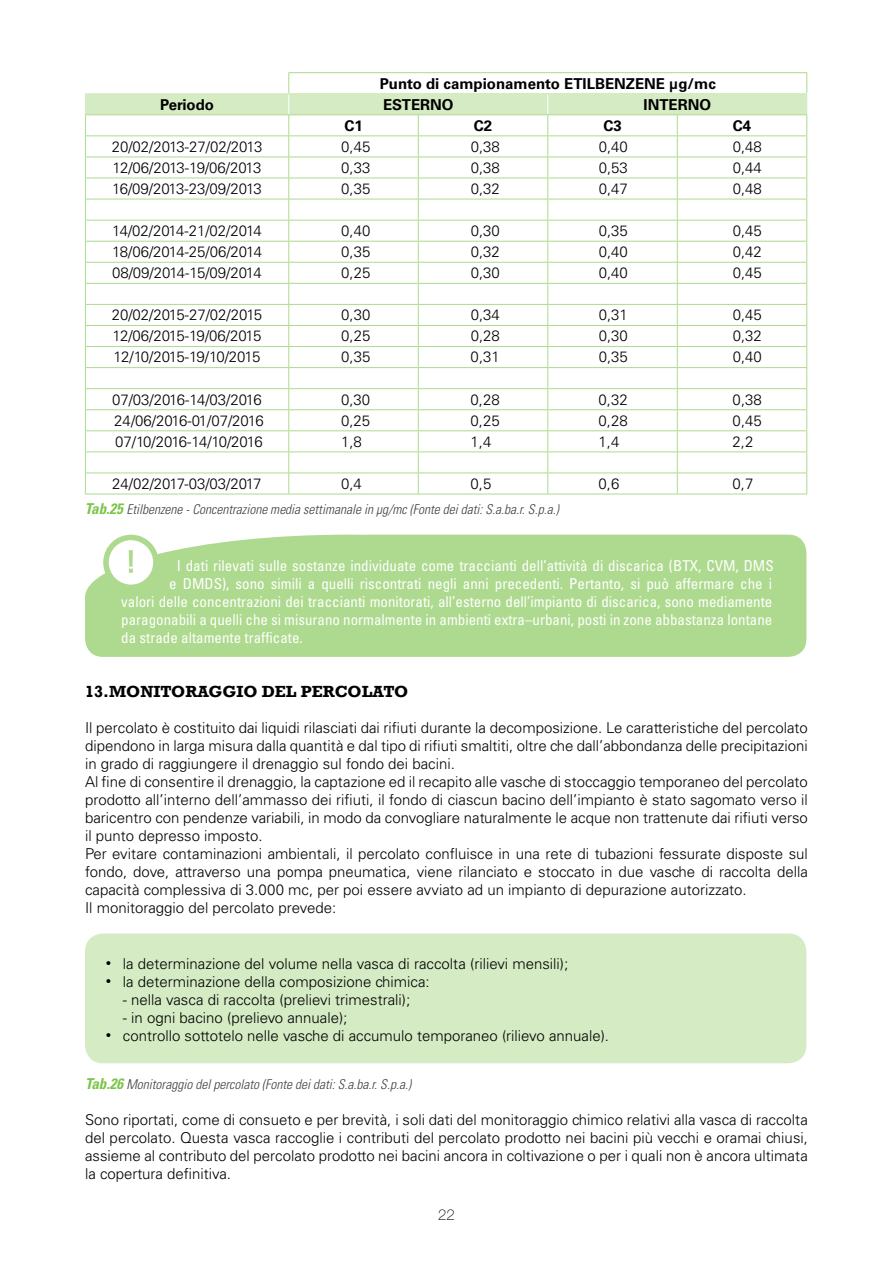
<style>
.page{position:relative;width:893px;height:1263px;background:#fff}
.page>*{position:absolute;margin:0;border:0;box-sizing:border-box;transform-origin:0 0}
.t1{font:700 16.5px "Rockwell";color:#000}
.t2{font:300 15px/18px "Univers LT Std";color:#000}
.t3{font:condensed 15px "Univers LT Std";color:#fff}
.t4{font:300 15px "Univers LT Std";letter-spacing:-.025em;color:#000}
.t5{font:300 15px "Univers LT Std";letter-spacing:-.05em;color:#000}
.t6{font:700 15px "Univers LT Std";color:#000}
.t7{font:300 15px "Univers LT Std";letter-spacing:-.02em;color:#000}
.t8{font:100 15px "Helvetica Neue LT Std";color:#000}
.t9{font:italic 300 condensed 13.5px "Univers LT Std";color:#404042}
.s1{font-weight:700;font-size:15px;color:#7bc548}
.s2{font-size:10.8px}
</style>
<div class="page">
<hr style="left:288px;top:72px;width:130px;height:1px;background:#adda8e">
<hr style="left:418px;top:72px;width:130px;height:1px;background:#adda8e">
<hr style="left:548px;top:72px;width:129px;height:1px;background:#adda8e">
<hr style="left:677px;top:72px;width:130px;height:1px;background:#adda8e">
<svg style="left:85px;top:73px;width:722px;height:421px"></svg>
<hr style="left:85px;top:494px;width:204px;height:1px;background:#adda8e">
<hr style="left:289px;top:494px;width:129px;height:1px;background:#adda8e">
<hr style="left:418px;top:494px;width:130px;height:1px;background:#adda8e">
<hr style="left:548px;top:494px;width:129px;height:1px;background:#adda8e">
<hr style="left:677px;top:494px;width:130px;height:1px;background:#adda8e">
<div style="left:85px;top:535px;width:721px;height:122px;background:#adda8e"></div>
<div style="left:85px;top:933px;width:721px;height:130px;background:#d4ebc4;border-radius:18px"></div>
<p class="t6" style="left:380px;top:75px;width:338px">Punto di campionamento ETILBENZENE μg/mc</p>
<p class="t6" style="left:160px;top:96px;width:55px">Periodo</p>
<p class="t6" style="left:383px;top:96px;width:72px">ESTERNO</p>
<p class="t6" style="left:643px;top:96px;width:69px">INTERNO</p>
<p class="t6" style="left:344px;top:117px;width:20px">C1</p>
<p class="t6" style="left:474px;top:117px;width:20px">C2</p>
<p class="t6" style="left:603px;top:117px;width:20px">C3</p>
<p class="t6" style="left:733px;top:117px;width:20px">C4</p>
<p class="t2" style="left:112px;top:137px;width:152px">20/02/2013-27/02/2013</p>
<p class="t2" style="left:341px;top:137px;width:31px">0,45</p>
<p class="t2" style="left:471px;top:137px;width:31px">0,38</p>
<p class="t2" style="left:599px;top:137px;width:31px">0,40</p>
<p class="t2" style="left:733px;top:137px;width:31px">0,48</p>
<p class="t5" style="left:113px;top:159px;width:151px">12/06/2013-19/06/2013</p>
<p class="t2" style="left:341px;top:159px;width:31px">0,33</p>
<p class="t2" style="left:471px;top:159px;width:31px">0,38</p>
<p class="t2" style="left:599px;top:159px;width:31px">0,53</p>
<p class="t2" style="left:733px;top:159px;width:31px">0,44</p>
<p class="t4" style="left:112px;top:180px;width:151px">16/09/2013-23/09/2013</p>
<p class="t2" style="left:341px;top:180px;width:31px">0,35</p>
<p class="t2" style="left:471px;top:180px;width:31px">0,32</p>
<p class="t2" style="left:599px;top:180px;width:31px">0,47</p>
<p class="t2" style="left:733px;top:180px;width:31px">0,48</p>
<p class="t4" style="left:112px;top:222px;width:151px">14/02/2014-21/02/2014</p>
<p class="t2" style="left:341px;top:222px;width:31px">0,40</p>
<p class="t2" style="left:471px;top:222px;width:31px">0,30</p>
<p class="t2" style="left:599px;top:222px;width:31px">0,35</p>
<p class="t2" style="left:733px;top:222px;width:31px">0,45</p>
<p class="t7" style="left:112px;top:243px;width:152px">18/06/2014-25/06/2014</p>
<p class="t2" style="left:341px;top:243px;width:31px">0,35</p>
<p class="t2" style="left:471px;top:243px;width:31px">0,32</p>
<p class="t2" style="left:599px;top:243px;width:31px">0,40</p>
<p class="t2" style="left:733px;top:243px;width:31px">0,42</p>
<p class="t4" style="left:112px;top:264px;width:151px">08/09/2014-15/09/2014</p>
<p class="t2" style="left:341px;top:264px;width:31px">0,25</p>
<p class="t2" style="left:471px;top:264px;width:31px">0,30</p>
<p class="t2" style="left:599px;top:264px;width:31px">0,40</p>
<p class="t2" style="left:733px;top:264px;width:31px">0,45</p>
<p class="t2" style="left:112px;top:306px;width:152px">20/02/2015-27/02/2015</p>
<p class="t2" style="left:341px;top:306px;width:31px">0,30</p>
<p class="t2" style="left:471px;top:306px;width:31px">0,34</p>
<p class="t2" style="left:599px;top:306px;width:31px">0,31</p>
<p class="t2" style="left:733px;top:306px;width:31px">0,45</p>
<p class="t5" style="left:112px;top:327px;width:151px">12/06/2015-19/06/2015</p>
<p class="t2" style="left:341px;top:327px;width:31px">0,25</p>
<p class="t2" style="left:471px;top:327px;width:31px">0,28</p>
<p class="t2" style="left:599px;top:327px;width:31px">0,30</p>
<p class="t2" style="left:733px;top:327px;width:31px">0,32</p>
<p class="t5" style="left:114px;top:348px;width:148px">12/10/2015-19/10/2015</p>
<p class="t2" style="left:341px;top:348px;width:31px">0,35</p>
<p class="t2" style="left:471px;top:348px;width:31px">0,31</p>
<p class="t2" style="left:599px;top:348px;width:31px">0,35</p>
<p class="t2" style="left:733px;top:348px;width:31px">0,40</p>
<p class="t4" style="left:112px;top:390px;width:151px">07/03/2016-14/03/2016</p>
<p class="t2" style="left:341px;top:390px;width:31px">0,30</p>
<p class="t2" style="left:471px;top:390px;width:31px">0,28</p>
<p class="t2" style="left:599px;top:390px;width:31px">0,32</p>
<p class="t2" style="left:733px;top:390px;width:31px">0,38</p>
<p class="t4" style="left:114px;top:411px;width:151px">24/06/2016-01/07/2016</p>
<p class="t2" style="left:341px;top:411px;width:31px">0,25</p>
<p class="t2" style="left:471px;top:411px;width:31px">0,25</p>
<p class="t2" style="left:599px;top:411px;width:31px">0,28</p>
<p class="t2" style="left:733px;top:411px;width:31px">0,45</p>
<p class="t5" style="left:115px;top:432px;width:149px">07/10/2016-14/10/2016</p>
<p class="t2" style="left:341px;top:432px;width:22px">1,8</p>
<p class="t2" style="left:471px;top:432px;width:22px">1,4</p>
<p class="t2" style="left:599px;top:432px;width:22px">1,4</p>
<p class="t2" style="left:733px;top:432px;width:22px">2,2</p>
<p class="t2" style="left:112px;top:475px;width:151px">24/02/2017-03/03/2017</p>
<p class="t2" style="left:341px;top:475px;width:22px">0,4</p>
<p class="t2" style="left:471px;top:475px;width:22px">0,5</p>
<p class="t2" style="left:599px;top:475px;width:22px">0,6</p>
<p class="t2" style="left:733px;top:475px;width:22px">0,7</p>
<p class="t9" style="left:85px;top:501px;width:475px"><span class="s1">Tab.25</span> Etilbenzene - Concentrazione media settimanale in μg/mc (Fonte dei dati: S.a.ba.r. S.p.a.)</p>
<p class="t3" style="left:177px;top:556px;width:599px">I dati rilevati sulle sostanze individuate come traccianti dell’attività di discarica (BTX, CVM, DMS</p>
<p class="t3" style="left:169px;top:574px;width:604px">e DMDS), sono simili a quelli riscontrati negli anni precedenti. Pertanto, si può affermare che i</p>
<p class="t3" style="left:121px;top:592px;width:653px">valori delle concentrazioni dei traccianti monitorati, all’esterno dell’impianto di discarica, sono mediamente</p>
<p class="t3" style="left:121px;top:610px;width:653px">paragonabili a quelli che si misurano normalmente in ambienti extra–urbani, posti in zone abbastanza lontane</p>
<p class="t3" style="left:121px;top:628px;width:183px">da strade altamente trafficate.</p>
<p class="t1" style="left:85px;top:681px;width:325px">13.MONITORAGGIO DEL PERCOLATO</p>
<p class="t2" style="left:85px;top:718px;width:724px">Il percolato è costituito dai liquidi rilasciati dai rifiuti durante la decomposizione. Le caratteristiche del percolato dipendono in larga misura dalla quantità e dal tipo di rifiuti smaltiti, oltre che dall’abbondanza delle precipitazioni in grado di raggiungere il drenaggio sul fondo dei bacini.<br>Al fine di consentire il drenaggio, la captazione ed il recapito alle vasche di stoccaggio temporaneo del percolato prodotto all’interno dell’ammasso dei rifiuti, il fondo di ciascun bacino dell’impianto è stato sagomato verso il baricentro con pendenze variabili, in modo da convogliare naturalmente le acque non trattenute dai rifiuti verso il punto depresso imposto.<br>Per evitare contaminazioni ambientali, il percolato confluisce in una rete di tubazioni fessurate disposte sul fondo, dove, attraverso una pompa pneumatica, viene rilanciato e stoccato in due vasche di raccolta della capacità complessiva di 3.000 mc, per poi essere avviato ad un impianto di depurazione autorizzato.<br>Il monitoraggio del percolato prevede:</p>
<p class="t2" style="left:106px;top:954px;width:464px"><span class="s2">•</span> la determinazione del volume nella vasca di raccolta (rilievi mensili);</p>
<p class="t2" style="left:106px;top:972px;width:325px"><span class="s2">•</span> la determinazione della composizione chimica:</p>
<p class="t2" style="left:123px;top:990px;width:289px">- nella vasca di raccolta (prelievi trimestrali);</p>
<p class="t2" style="left:123px;top:1008px;width:226px">- in ogni bacino (prelievo annuale);</p>
<p class="t2" style="left:106px;top:1026px;width:505px"><span class="s2">•</span> controllo sottotelo nelle vasche di accumulo temporaneo (rilievo annuale).</p>
<p class="t9" style="left:85px;top:1076px;width:327px"><span class="s1">Tab.26</span> Monitoraggio del percolato (Fonte dei dati: S.a.ba.r. S.p.a.)</p>
<p class="t2" style="left:85px;top:1110px;width:724px;text-align:justify">Sono riportati, come di consueto e per brevità, i soli dati del monitoraggio chimico relativi alla vasca di raccolta del percolato. Questa vasca raccoglie i contributi del percolato prodotto nei bacini più vecchi e oramai chiusi, assieme al contributo del percolato prodotto nei bacini ancora in coltivazione o per i quali non è ancora ultimata la copertura definitiva.</p>
<p class="t8" style="left:438px;top:1206px;width:18px">22</p>
</div>
